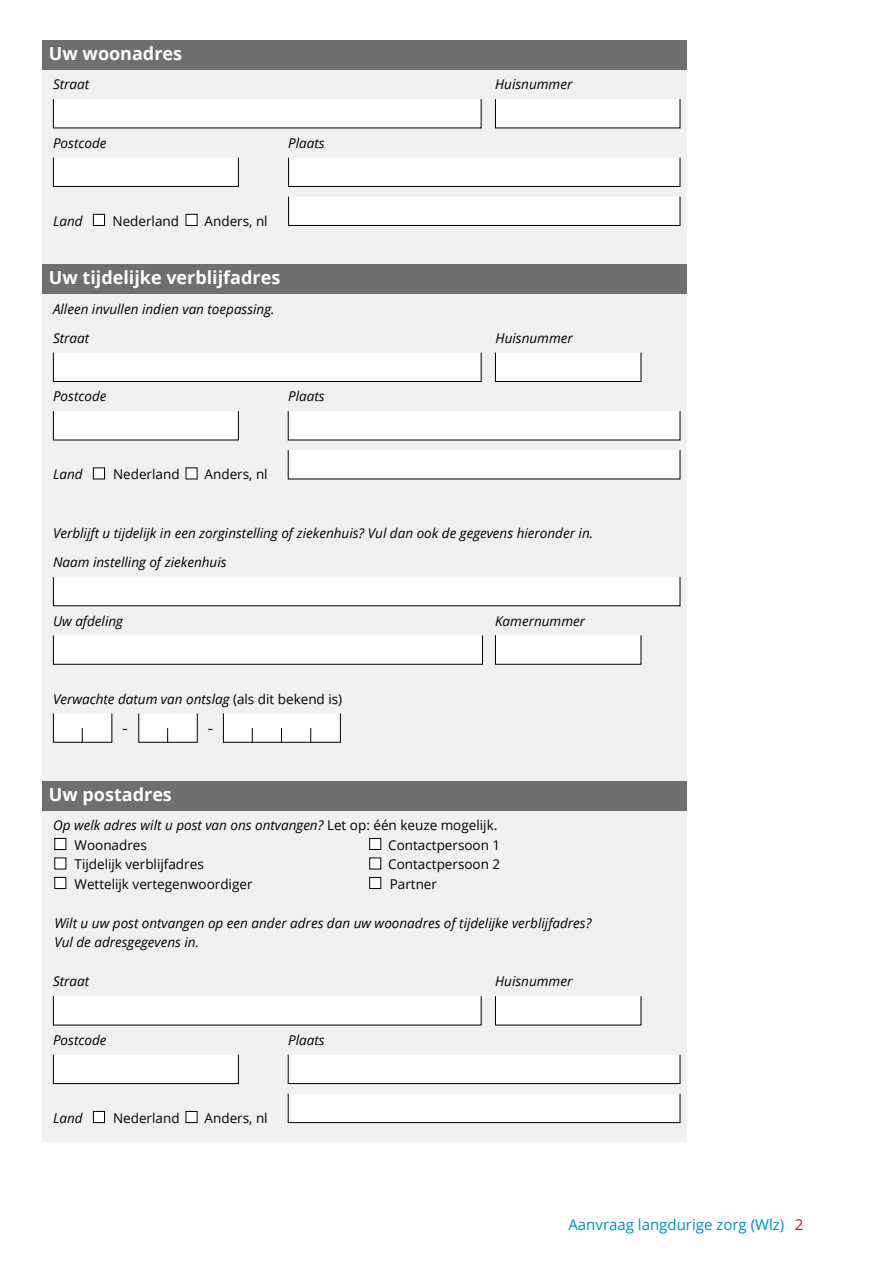
<style>
.page{position:relative;width:893px;height:1263px;background:#fff}
.page>*{position:absolute;margin:0;border:0;box-sizing:border-box;transform-origin:0 0}
.Sectie_02{font:700 18px "Open Sans";color:#fff}
.t1{font:16.5px "Open Sans";color:#fc3c20}
.t2{font:15px "Open Sans";color:#008ec4}
.Vraag_01{font:italic 13.5px "Open Sans";color:#000}
.Antwoord_01{font:13.5px "Open Sans";color:#000}
.s1{font-style:normal}
.s2{color:#000}
.s3{color:#e3051b}
</style>
<div class="page">
<div style="left:42px;top:43px;width:645px;height:1099px;background:#f3f1f0"></div>
<div style="left:43px;top:41px;width:644px;height:29px;background:#706f6f"></div>
<div style="left:43px;top:265px;width:644px;height:29px;background:#706f6f"></div>
<div style="left:43px;top:782px;width:644px;height:29px;background:#706f6f"></div>
<svg style="left:52px;top:99px;width:430px;height:30px"></svg>
<svg style="left:495px;top:99px;width:186px;height:30px"></svg>
<svg style="left:288px;top:157px;width:393px;height:30px"></svg>
<svg style="left:52px;top:157px;width:187px;height:30px"></svg>
<svg style="left:288px;top:196px;width:393px;height:30px"></svg>
<svg style="left:52px;top:352px;width:430px;height:30px"></svg>
<svg style="left:52px;top:996px;width:430px;height:30px"></svg>
<svg style="left:52px;top:635px;width:431px;height:30px"></svg>
<svg style="left:52px;top:576px;width:629px;height:30px"></svg>
<svg style="left:52px;top:411px;width:187px;height:30px"></svg>
<svg style="left:52px;top:1054px;width:187px;height:30px"></svg>
<svg style="left:287px;top:411px;width:394px;height:30px"></svg>
<svg style="left:287px;top:1054px;width:394px;height:30px"></svg>
<svg style="left:287px;top:450px;width:394px;height:30px"></svg>
<svg style="left:287px;top:1093px;width:394px;height:30px"></svg>
<svg style="left:495px;top:352px;width:147px;height:30px"></svg>
<svg style="left:495px;top:996px;width:147px;height:30px"></svg>
<svg style="left:495px;top:635px;width:147px;height:30px"></svg>
<div style="left:93px;top:214px;width:12px;height:11px;background:#fff"></div>
<div style="left:93px;top:214px;width:12px;height:12px;border:1px solid #000"></div>
<div style="left:93px;top:468px;width:12px;height:11px;background:#fff"></div>
<div style="left:93px;top:467px;width:12px;height:12px;border:1px solid #000"></div>
<div style="left:186px;top:214px;width:11px;height:11px;background:#fff"></div>
<div style="left:186px;top:214px;width:11px;height:12px;border:1px solid #000"></div>
<div style="left:186px;top:468px;width:11px;height:11px;background:#fff"></div>
<div style="left:55px;top:838px;width:11px;height:11px;background:#fff"></div>
<div style="left:54px;top:838px;width:12px;height:12px;border:1px solid #000"></div>
<div style="left:370px;top:838px;width:11px;height:11px;background:#fff"></div>
<div style="left:369px;top:838px;width:12px;height:12px;border:1px solid #000"></div>
<div style="left:55px;top:858px;width:11px;height:11px;background:#fff"></div>
<div style="left:370px;top:858px;width:11px;height:11px;background:#fff"></div>
<div style="left:369px;top:857px;width:12px;height:12px;border:1px solid #000"></div>
<div style="left:55px;top:877px;width:11px;height:11px;background:#fff"></div>
<div style="left:54px;top:877px;width:12px;height:12px;border:1px solid #000"></div>
<div style="left:370px;top:877px;width:11px;height:11px;background:#fff"></div>
<div style="left:369px;top:877px;width:12px;height:12px;border:1px solid #000"></div>
<div style="left:93px;top:1111px;width:12px;height:11px;background:#fff"></div>
<div style="left:93px;top:1111px;width:12px;height:12px;border:1px solid #000"></div>
<div style="left:186px;top:1111px;width:11px;height:11px;background:#fff"></div>
<div style="left:186px;top:1111px;width:11px;height:12px;border:1px solid #000"></div>
<svg style="left:52px;top:713px;width:61px;height:30px"></svg>
<svg style="left:138px;top:713px;width:60px;height:30px"></svg>
<svg style="left:222px;top:713px;width:119px;height:30px"></svg>
<p class="Sectie_02" style="left:49px;top:41px;width:135px">Uw woonadres</p>
<p class="Vraag_01" style="left:53px;top:75px;width:38px">Straat</p>
<p class="Vraag_01" style="left:53px;top:134px;width:55px">Postcode</p>
<p class="Vraag_01" style="left:288px;top:134px;width:38px">Plaats</p>
<p class="Vraag_01" style="left:53px;top:212px;width:31px">Land</p>
<p class="Antwoord_01" style="left:112px;top:212px;width:68px">Nederland</p>
<p class="Antwoord_01" style="left:205px;top:212px;width:65px">Anders, nl</p>
<p class="Sectie_02" style="left:49px;top:265px;width:233px">Uw tijdelijke verblijfadres</p>
<p class="Vraag_01" style="left:53px;top:299px;width:223px">Alleen invullen indien van toepassing.</p>
<p class="Vraag_01" style="left:53px;top:329px;width:38px">Straat</p>
<p class="Vraag_01" style="left:53px;top:387px;width:55px">Postcode</p>
<p class="Vraag_01" style="left:288px;top:387px;width:38px">Plaats</p>
<p class="Vraag_01" style="left:53px;top:465px;width:31px">Land</p>
<p class="Antwoord_01" style="left:113px;top:465px;width:68px">Nederland</p>
<p class="Antwoord_01" style="left:205px;top:465px;width:65px">Anders, nl</p>
<p class="Vraag_01" style="left:495px;top:75px;width:79px">Huisnummer</p>
<p class="Vraag_01" style="left:496px;top:329px;width:79px">Huisnummer</p>
<p class="Vraag_01" style="left:53px;top:524px;width:542px">Verblijft u tijdelijk in een zorginstelling of ziekenhuis? Vul dan ook de gegevens hieronder in.</p>
<p class="Vraag_01" style="left:53px;top:553px;width:175px">Naam instelling of ziekenhuis</p>
<p class="Vraag_01" style="left:53px;top:611px;width:72px">Uw afdeling</p>
<p class="Vraag_01" style="left:53px;top:689px;width:291px">Verwachte datum van ontslag <span class="s1">(als dit bekend is)</span></p>
<p class="t1" style="left:118px;top:716px;width:10px">-<span class="s2">-</span></p>
<p class="t1" style="left:203px;top:716px;width:7px">-</p>
<p class="Sectie_02" style="left:49px;top:782px;width:125px">Uw postadres</p>
<p class="Vraag_01" style="left:495px;top:611px;width:92px">Kamernummer</p>
<p class="Vraag_01" style="left:53px;top:816px;width:446px">Op welk adres wilt u post van ons ontvangen? <span class="s1">Let op: één keuze mogelijk.</span></p>
<p class="Antwoord_01" style="left:75px;top:836px;width:74px">Woonadres</p>
<p class="Antwoord_01" style="left:388px;top:836px;width:114px">Contactpersoon 1</p>
<p class="Antwoord_01" style="left:75px;top:855px;width:131px">Tijdelijk verblijfadres</p>
<p class="Antwoord_01" style="left:388px;top:855px;width:114px">Contactpersoon 2</p>
<p class="Antwoord_01" style="left:75px;top:875px;width:179px">Wettelijk vertegenwoordiger</p>
<p class="Antwoord_01" style="left:390px;top:875px;width:49px">Partner</p>
<p class="Vraag_01" style="left:54px;top:914px;width:539px">Wilt u uw post ontvangen op een ander adres dan uw woonadres of tijdelijke verblijfadres?</p>
<p class="Vraag_01" style="left:54px;top:933px;width:146px">Vul de adresgegevens in.</p>
<p class="Vraag_01" style="left:53px;top:972px;width:38px">Straat</p>
<p class="Vraag_01" style="left:495px;top:972px;width:79px">Huisnummer</p>
<p class="Vraag_01" style="left:53px;top:1031px;width:55px">Postcode</p>
<p class="Vraag_01" style="left:288px;top:1031px;width:38px">Plaats</p>
<p class="Vraag_01" style="left:53px;top:1109px;width:31px">Land</p>
<p class="Antwoord_01" style="left:113px;top:1109px;width:68px">Nederland</p>
<p class="Antwoord_01" style="left:205px;top:1109px;width:65px">Anders, nl</p>
<p class="t2" style="left:568px;top:1214px;width:236px">Aanvraag langdurige zorg (Wlz) <span class="s3">2</span></p>
</div>
